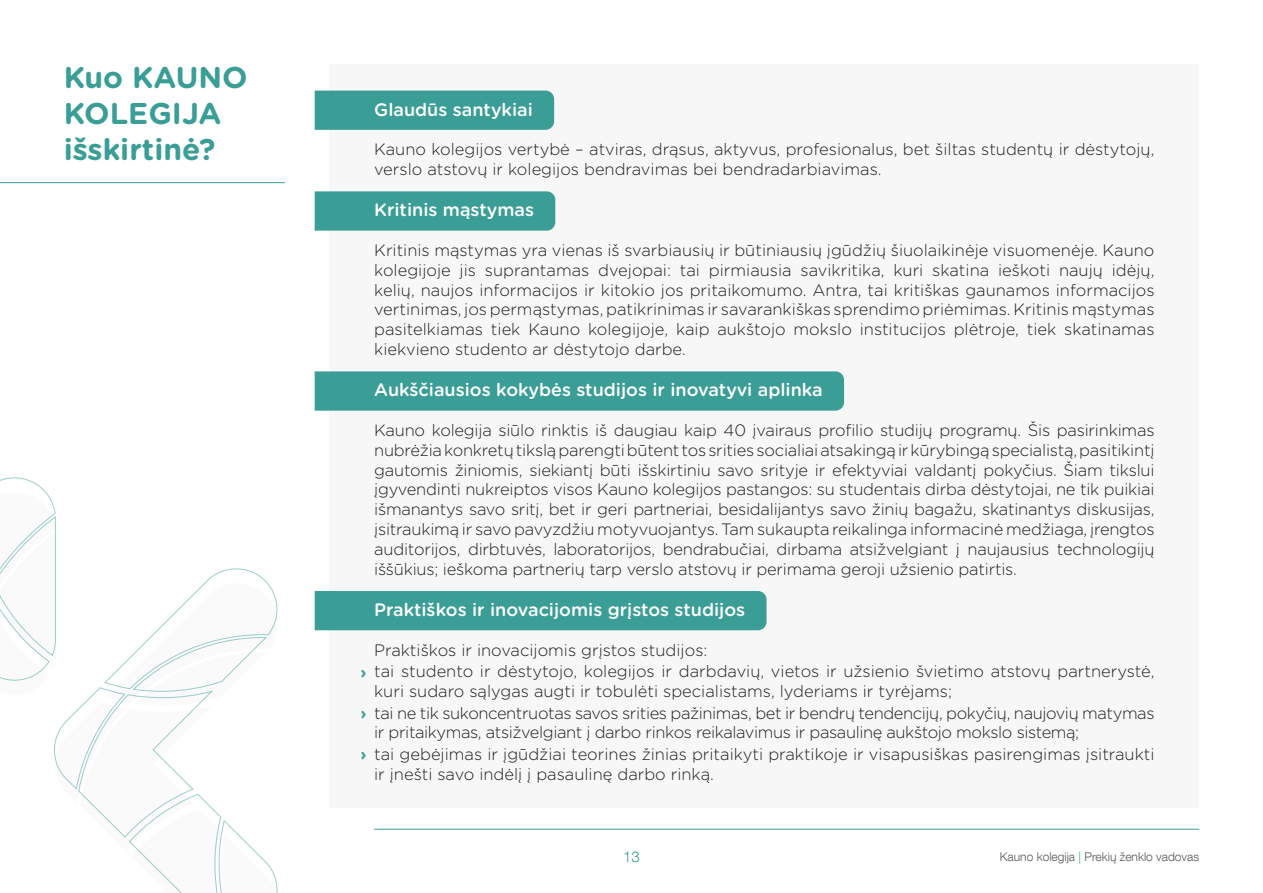
<style>
.page{position:relative;width:1263px;height:893px;background:#fff}
.page>*{position:absolute;margin:0;border:0;box-sizing:border-box;transform-origin:0 0}
.t1{font:700 30px/36px "Gotham Rounded";color:#3a9e97}
.t2{font:500 18px "Gotham Rounded";color:#fff}
.t3{font:300 16.5px/19.8px "Gotham Rounded";color:#231f20}
.t4{font:300 16.5px/21.6px "Gotham Rounded";letter-spacing:-.025em;color:#231f20}
.t5{font:700 16.5px "Gotham Rounded";color:#3a9e97}
.t6{font:300 15px "Helvetica Neue LT Com";color:#3a9e97}
.t7{font:300 12px "Helvetica Neue LT Com";color:#57585a}
.s1{color:#3a9e97}
</style>
<div class="page">
<hr style="left:374px;top:829px;width:825px;height:1px;background:#3a9e97">
<svg style="left:0;top:477px;width:278px;height:416px"></svg>
<div style="left:330px;top:64px;width:869px;height:743px;background:#f7f7f7"></div>
<div style="left:315px;top:91px;width:239px;height:39px;background:#3a9e97"></div>
<div style="left:315px;top:191px;width:240px;height:40px;background:#3a9e97"></div>
<div style="left:315px;top:371px;width:529px;height:40px;background:#3a9e97"></div>
<div style="left:315px;top:591px;width:451px;height:39px;background:#3a9e97"></div>
<hr style="left:0;top:182px;width:285px;height:1px;background:#3a9e97">
<h1 class="t1" style="left:64px;top:58px;width:185px">Kuo KAUNO<br>KOLEGIJA išskirtinė?</h1>
<p class="t5" style="left:361px;top:660px;width:8px">›</p>
<p class="t5" style="left:361px;top:701px;width:8px">›</p>
<p class="t5" style="left:361px;top:742px;width:8px">›</p>
<p class="t2" style="left:374px;top:96px;width:160px">Glaudūs santykiai</p>
<p class="t3" style="left:374px;top:139px;width:782px">Kauno kolegijos vertybė – atviras, drąsus, aktyvus, profesionalus, bet šiltas studentų ir dėstytojų, verslo atstovų ir kolegijos bendravimas bei bendradarbiavimas.</p>
<p class="t2" style="left:374px;top:197px;width:161px">Kritinis mąstymas</p>
<p class="t3" style="left:374px;top:240px;width:782px;text-align:justify">Kritinis mąstymas yra vienas iš svarbiausių ir būtiniausių įgūdžių šiuolaikinėje visuomenėje. Kauno kolegijoje jis suprantamas dvejopai: tai pirmiausia savikritika, kuri skatina ieškoti naujų idėjų, kelių, naujos informacijos ir kitokio jos pritaikomumo. Antra, tai kritiškas gaunamos informacijos vertinimas, jos permąstymas, patikrinimas ir savarankiškas sprendimo priėmimas. Kritinis mąstymas pasitelkiamas tiek Kauno kolegijoje, kaip aukštojo mokslo institucijos plėtroje, tiek skatinamas kiekvieno studento ar dėstytojo darbe.</p>
<p class="t2" style="left:374px;top:377px;width:450px">Aukščiausios kokybės studijos ir inovatyvi aplinka</p>
<p class="t3" style="left:374px;top:420px;width:782px;text-align:justify">Kauno kolegija siūlo rinktis iš daugiau kaip 40 įvairaus profilio studijų programų. Šis pasirinkimas nubrėžia konkretų tikslą parengti būtent tos srities socialiai atsakingą ir kūrybingą specialistą, pasitikintį gautomis žiniomis, siekiantį būti išskirtiniu savo srityje ir efektyviai valdantį pokyčius. Šiam tikslui įgyvendinti nukreiptos visos Kauno kolegijos pastangos: su studentais dirba dėstytojai, ne tik puikiai išmanantys savo sritį, bet ir geri partneriai, besidalijantys savo žinių bagažu, skatinantys diskusijas, įsitraukimą ir savo pavyzdžiu motyvuojantys. Tam sukaupta reikalinga informacinė medžiaga, įrengtos auditorijos, dirbtuvės, laboratorijos, bendrabučiai, dirbama atsižvelgiant į naujausius technologijų iššūkius; ieškoma partnerių tarp verslo atstovų ir perimama geroji užsienio patirtis.</p>
<p class="t2" style="left:374px;top:597px;width:373px">Praktiškos ir inovacijomis grįstos studijos</p>
<p class="t3" style="left:374px;top:638px;width:782px;line-height:21.6px">Praktiškos ir inovacijomis grįstos studijos:<br>tai studento ir dėstytojo, kolegijos ir darbdavių, vietos ir užsienio švietimo atstovų partnerystė,</p>
<p class="t4" style="left:374px;top:680px;width:782px">kuri sudaro sąlygas augti ir tobulėti specialistams, lyderiams ir tyrėjams;<br>tai ne tik sukoncentruotas savos srities pažinimas, bet ir bendrų tendencijų, pokyčių, naujovių matymas</p>
<p class="t3" style="left:374px;top:721px;width:782px;line-height:21.6px">ir pritaikymas, atsižvelgiant į darbo rinkos reikalavimus ir pasaulinę aukštojo mokslo sistemą;<br>tai gebėjimas ir įgūdžiai teorines žinias pritaikyti praktikoje ir visapusiškas pasirengimas įsitraukti</p>
<p class="t3" style="left:374px;top:763px;width:341px">ir įnešti savo indėlį į pasaulinę darbo rinką.</p>
<p class="t6" style="left:623px;top:848px;width:18px">13</p>
<p class="t7" style="left:1000px;top:850px;width:201px">Kauno kolegija <span class="s1">|</span> Prekių ženklo vadovas</p>
</div>
